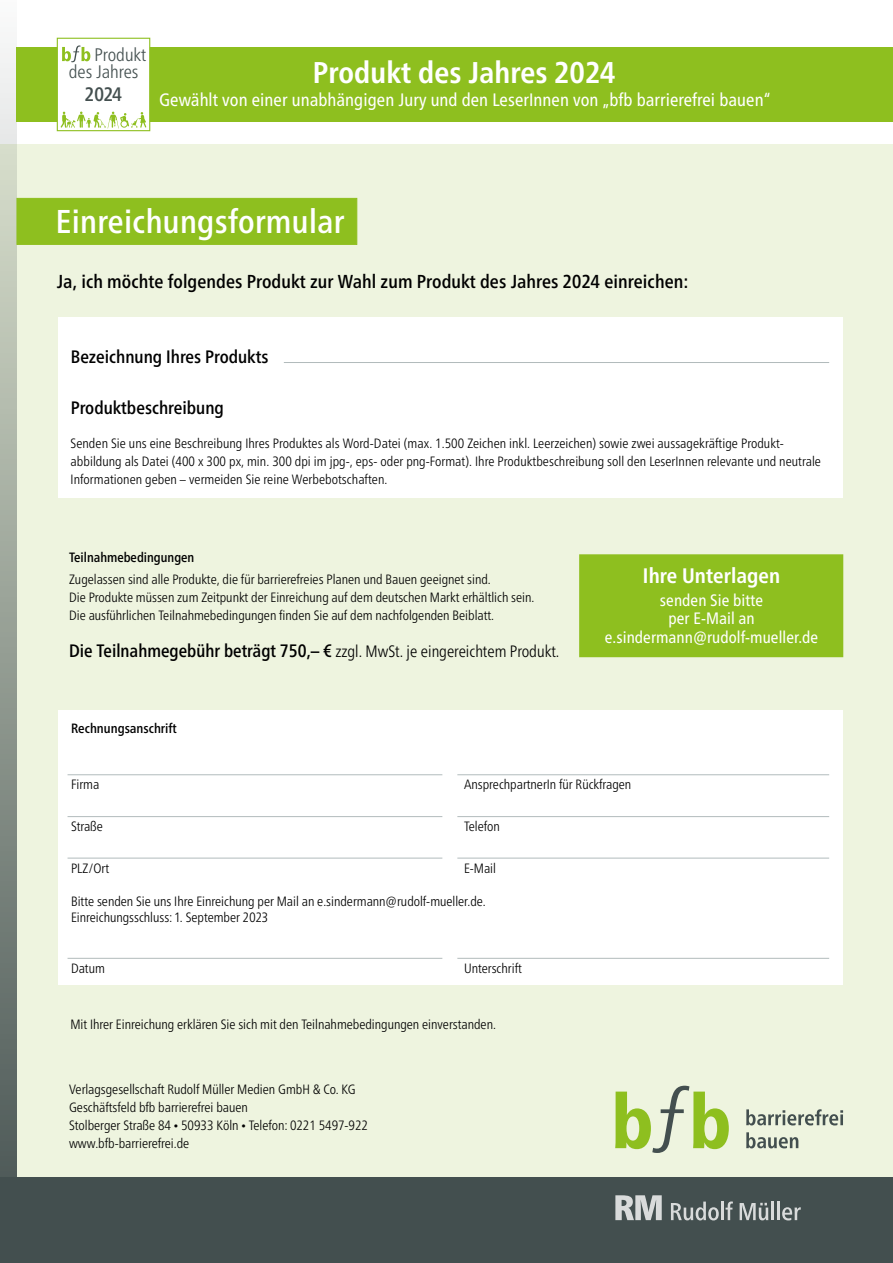
<style>
.page{position:relative;width:893px;height:1263px;background:#fff}
.page>*{position:absolute;margin:0;border:0;box-sizing:border-box;transform-origin:0 0}
.t1{font:500 condensed 33px "Frutiger Neue LT Pro";letter-spacing:.01em;color:#fff}
.t2{font:700 condensed 30px "Frutiger Neue LT Pro";letter-spacing:.005em;color:#fff}
.t3{font:700 condensed 21px "Frutiger Neue LT Pro";letter-spacing:.005em;color:#fff}
.t4{font:500 condensed 19.5px "Frutiger Neue LT Pro";color:#434f4f}
.t5{font:500 condensed 18.75px "Frutiger Neue LT Pro";letter-spacing:.005em;color:#000}
.t6{font:300 condensed 18.15px/17.1px "Frutiger Neue LT Pro";color:#434f4f}
.t7{font:condensed 18px "Frutiger Neue LT Pro";letter-spacing:.005em;color:#fff}
.t8{font:500 condensed 18px "Frutiger Neue LT Pro";color:#000}
.t9{font:300 condensed 16.5px "Frutiger Neue LT Pro";color:#000}
.t10{font:condensed 16.5px/18.8px "Frutiger Neue LT Pro";letter-spacing:.005em;color:#fff;text-align:center}
.t11{font:300 condensed 13.5px/18px "Frutiger Neue LT Pro";color:#000}
.t12{font:500 condensed 13.5px "Frutiger Neue LT Pro";color:#000}
.s1{font-weight:500;font-size:18px}
.s2{font-size:9px}
</style>
<div class="page">
<div style="left:0;top:145px;width:893px;height:1118px;background:#eef4df"></div>
<svg style="left:0;top:43px;width:17px;height:1135px;background:#9aa39a"></svg>
<div style="left:0;top:1178px;width:893px;height:85px;background:#434f4f"></div>
<div style="left:17px;top:198px;width:340px;height:47px;background:#8ebf1f"></div>
<div style="left:58px;top:710px;width:785px;height:275px;background:#fff"></div>
<hr style="left:68px;top:774px;width:761px;height:1px;background:#b2bbbc">
<hr style="left:68px;top:816px;width:761px;height:1px;background:#b2bbbc">
<hr style="left:68px;top:858px;width:761px;height:1px;background:#b2bbbc">
<hr style="left:68px;top:958px;width:761px;height:1px;background:#b2bbbc">
<div style="left:442px;top:767px;width:15px;height:199px;background:#fff"></div>
<div style="left:579px;top:554px;width:264px;height:103px;background:#8ebf1f;border:2px solid #8ebf1f"></div>
<svg style="left:615px;top:1195px;width:47px;height:25px"></svg>
<svg style="left:671px;top:1201px;width:48px;height:19px"></svg>
<hr style="left:721px;top:1201px;width:3px;height:19px;background:#fff">
<svg style="left:726px;top:1201px;width:7px;height:19px"></svg>
<svg style="left:740px;top:1203px;width:28px;height:17px"></svg>
<hr style="left:771px;top:1201px;width:3px;height:19px;background:#fff">
<hr style="left:777px;top:1201px;width:3px;height:19px;background:#fff">
<svg style="left:782px;top:1207px;width:19px;height:13px"></svg>
<svg style="left:615px;top:1086px;width:114px;height:67px"></svg>
<svg style="left:746px;top:1109px;width:97px;height:16px"></svg>
<svg style="left:746px;top:1132px;width:52px;height:16px"></svg>
<div style="left:58px;top:317px;width:785px;height:181px;background:#fff"></div>
<hr style="left:284px;top:362px;width:545px;height:1px;background:#b2bbbc">
<div style="left:16px;top:47px;width:877px;height:75px;background:#8ebf1f"></div>
<div style="left:57px;top:38px;width:93px;height:93px;background:#fff;border:1px solid #8ebf1f"></div>
<svg style="left:61px;top:112px;width:85px;height:16px"></svg>
<svg style="left:62px;top:45px;width:28px;height:17px"></svg>
<h3 class="t6" style="left:69px;top:46px;width:79px;text-indent:26px">Produkt des Jahres</h3>
<h3 class="t4" style="left:85px;top:83px;width:39px">2024</h3>
<h2 class="t2" style="left:313px;top:55px;width:304px">Produkt des Jahres 2024</h2>
<h3 class="t7" style="left:159px;top:89px;width:613px">Gewählt von einer unabhängigen Jury und den LeserInnen von „bfb barrierefrei bauen“</h3>
<h1 class="t1" style="left:56px;top:202px;width:290px">Einreichungsformular</h1>
<h3 class="t5" style="left:57px;top:270px;width:633px">Ja, ich möchte folgendes Produkt zur Wahl zum Produkt des Jahres 2024 einreichen:</h3>
<h3 class="t8" style="left:71px;top:346px;width:199px">Bezeichnung Ihres Produkts</h3>
<h3 class="t8" style="left:71px;top:397px;width:155px">Produktbeschreibung</h3>
<p class="t11" style="left:71px;top:434px;width:752px">Senden Sie uns eine Beschreibung Ihres Produktes als Word-Datei (max. 1.500 Zeichen inkl. Leerzeichen) sowie zwei aussagekräftige Produkt&shy;abbildung als Datei (400 x 300 px, min. 300 dpi im jpg-, eps- oder png-Format). Ihre Produktbeschreibung soll den LeserInnen relevante und neutrale<br>Informationen geben – vermeiden Sie reine Werbebotschaften.</p>
<p class="t12" style="left:69px;top:549px;width:127px">Teilnahmebedingungen</p>
<p class="t11" style="left:69px;top:571px;width:467px">Zugelassen sind alle Produkte, die für barrierefreies Planen und Bauen geeignet sind.<br>Die Produkte müssen zum Zeitpunkt der Einreichung auf dem deutschen Markt erhältlich sein.<br>Die ausführlichen Teilnahmebedingungen finden Sie auf dem nachfolgenden Beiblatt.</p>
<p class="t9" style="left:69px;top:641px;width:492px"><span class="s1">Die Teilnahmegebühr beträgt 750,– €</span> zzgl. MwSt. je eingereichtem Produkt.</p>
<p class="t12" style="left:71px;top:721px;width:107px">Rechnungsanschrift</p>
<h3 class="t3" style="left:643px;top:563px;width:139px">Ihre Unterlagen</h3>
<p class="t10" style="left:605px;top:590px;width:215px">senden Sie bitte<br>per E-Mail an e.sindermann@rudolf-mueller.de</p>
<p class="t11" style="left:71px;top:775px;width:30px">Firma</p>
<p class="t11" style="left:464px;top:775px;width:169px">AnsprechpartnerIn für Rückfragen</p>
<p class="t11" style="left:71px;top:817px;width:33px">Straße</p>
<p class="t11" style="left:464px;top:817px;width:37px">Telefon</p>
<p class="t11" style="left:71px;top:859px;width:40px">PLZ/Ort</p>
<p class="t11" style="left:464px;top:859px;width:33px">E-Mail</p>
<p class="t11" style="left:71px;top:893px;width:416px;line-height:16.5px">Bitte senden Sie uns Ihre Einreichung per Mail an e.sindermann@rudolf-mueller.de.<br>Einreichungsschluss: 1. September 2023</p>
<p class="t11" style="left:71px;top:959px;width:35px">Datum</p>
<p class="t11" style="left:464px;top:959px;width:59px">Unterschrift</p>
<p class="t11" style="left:70px;top:1015px;width:427px">Mit Ihrer Einreichung erklären Sie sich mit den Teilnahmebedingungen einverstanden.</p>
<p class="t11" style="left:69px;top:1080px;width:300px">Verlagsgesellschaft Rudolf Müller Medien GmbH &amp; Co. KG Geschäftsfeld bfb barrierefrei bauen<br>Stolberger Straße 84 <span class="s2">•</span> 50933 Köln <span class="s2">•</span> Telefon: 0221 5497-922 www.bfb-barrierefrei.de</p>
</div>
